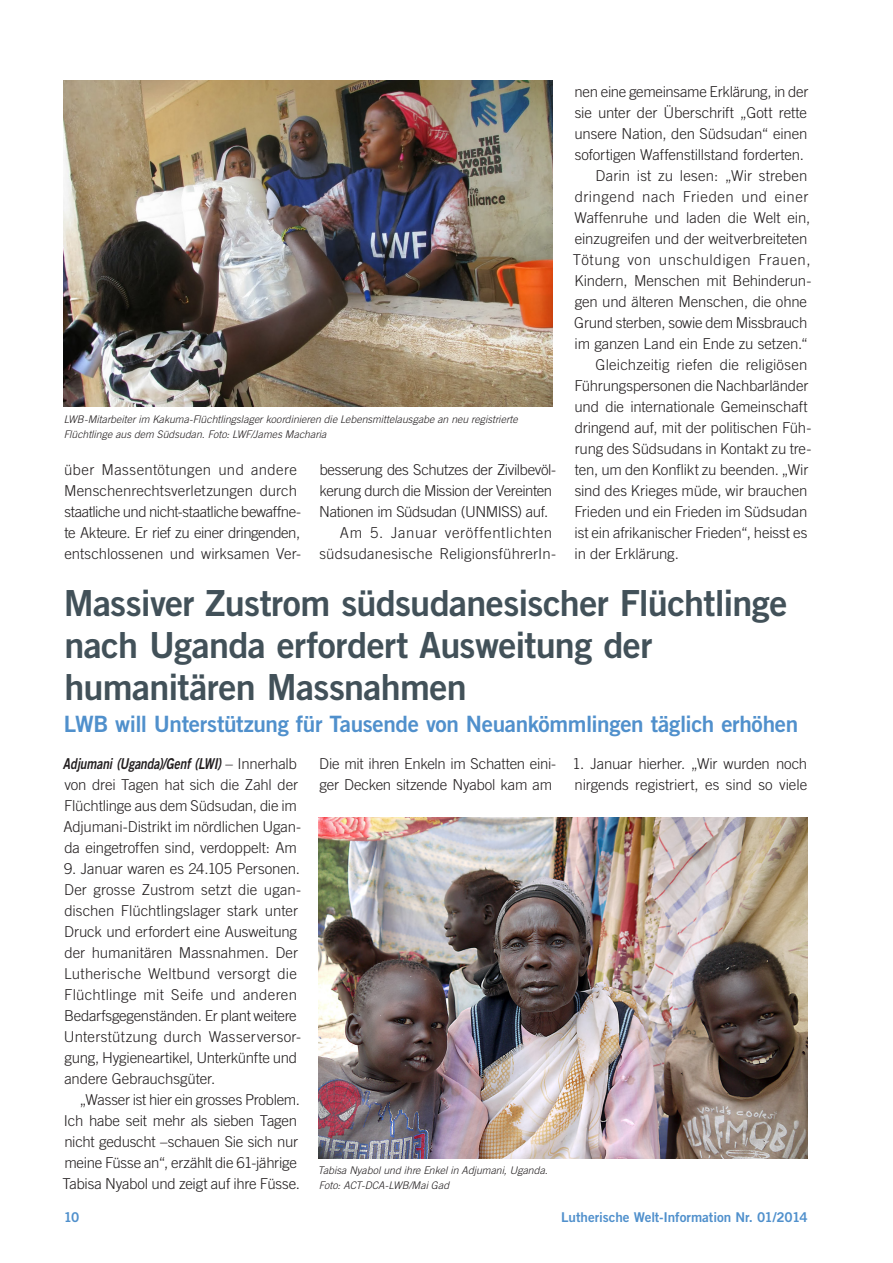
<style>
.page{position:relative;width:893px;height:1263px;background:#fff}
.page>*{position:absolute;margin:0;border:0;box-sizing:border-box;transform-origin:0 0}
.Heading_1{font:36px/42px "Trade Gothic LT Std Bd 2";letter-spacing:-.02em;color:#425159}
.Heading_2{font:22.5px "Trade Gothic LT Std Bd 2";letter-spacing:-.015em;color:#5090cc}
.Normal_first_byline{font:300 15px/21px "Trade Gothic LT Std";letter-spacing:-.01em;color:#231f20}
.Normal_first_byline-2{font:300 15px/21px "Trade Gothic LT Std";letter-spacing:-.03em;color:#231f20}
.Normal_first_byline-3{font:300 15px/21px "Trade Gothic LT Std";letter-spacing:.02em;color:#231f20;text-align:right}
.t1{font:13.5px "Trade Gothic LT Std Bd 2";letter-spacing:-.005em;color:#5090cc}
.Captions{font:italic 300 10.5px/15px "Trade Gothic LT Std";color:#231f20}
.s1{font-family:"Trade Gothic LT Std Bd 2 Obl";font-weight:400}
</style>
<div class="page">
<img style="left:319px;top:817px;width:489px;height:341px">
<img style="left:64px;top:81px;width:489px;height:325px">
<p class="Normal_first_byline" style="left:574px;top:81px;width:235px;text-align:justify">nen eine gemeinsame Erklärung, in der sie unter der Überschrift „Gott rette unsere Nation, den Südsudan“ einen sofortigen Waffenstillstand forderten.</p>
<p class="Normal_first_byline" style="left:573px;top:165px;width:240px;text-indent:23px">Darin ist zu lesen: „Wir streben dringend nach Frieden und einer Waffenruhe und laden die Welt ein, einzugreifen und der weitverbreiteten Tötung von unschuldigen Frauen, Kindern, Menschen mit Behinderun&shy;gen und älteren Menschen, die ohne Grund sterben, sowie dem Missbrauch im ganzen Land ein Ende zu setzen.“</p>
<p class="Normal_first_byline" style="left:574px;top:354px;width:238px;text-indent:21px">Gleichzeitig riefen die religiösen Führungspersonen die Nachbarländer und die internationale Gemeinschaft dringend auf, mit der politischen Füh&shy;rung des Südsudans in Kontakt zu tre&shy;ten, um den Konflikt zu beenden. „Wir sind des Krieges müde, wir brauchen Frieden und ein Frieden im Südsudan ist ein afrikanischer Frieden“, heisst es in der Erklärung.</p>
<p class="Heading_1" style="left:64px;top:581px;width:725px">Massiver Zustrom südsudanesischer Flüchtlinge nach Uganda erfordert Ausweitung der humanitären Massnahmen</p>
<p class="Heading_2" style="left:64px;top:709px;width:736px">LWB will Unterstützung für Tausende von Neuankömmlingen täglich erhöhen</p>
<p class="Normal_first_byline" style="left:63px;top:753px;width:240px"><span class="s1">Adjumani (Uganda)/Genf (LWI)</span> – Innerhalb von drei Tagen hat sich die Zahl der Flüchtlinge aus dem Südsudan, die im Adjumani-Distrikt im nördlichen Ugan&shy;da eingetroffen sind, verdoppelt: Am</p>
<p class="Normal_first_byline" style="left:64px;top:858px;width:239px">9. Januar waren es 24.105 Personen.<br>Der grosse Zustrom setzt die ugan&shy;dischen Flüchtlingslager stark unter Druck und erfordert eine Ausweitung der humanitären Massnahmen. Der Lutherische Weltbund versorgt die Flüchtlinge mit Seife und anderen Bedarfsgegenständen. Er plant weitere Unterstützung durch Wasserversor&shy;gung, Hygieneartikel, Unterkünfte und andere Gebrauchsgüter.</p>
<p class="Normal_first_byline" style="left:62px;top:1089px;width:239px;text-indent:17px">„Wasser ist hier ein grosses Problem.<br>Ich habe seit mehr als sieben Tagen nicht geduscht –schauen Sie sich nur meine Füsse an“, erzählt die 61-jährige Tabisa Nyabol und zeigt auf ihre Füsse.</p>
<p class="Captions" style="left:64px;top:412px;width:455px">LWB-Mitarbeiter im Kakuma-Flüchtlingslager koordinieren die Lebensmittelausgabe an neu registrierte<br>Flüchtlinge aus dem Südsudan. Foto: LWF/James Macharia</p>
<p class="Normal_first_byline" style="left:64px;top:459px;width:238px">über Massentötungen und andere Menschenrechtsverletzungen durch staatliche und nicht-staatliche bewaffne&shy;te Akteure. Er rief zu einer dringenden, entschlossenen und wirksamen Ver-</p>
<p class="Normal_first_byline-2" style="left:319px;top:459px;width:238px">besserung des Schutzes der Zivilbevöl&shy;kerung durch die Mission der Vereinten<br>Nationen im Südsudan (UNMISS) auf.</p>
<p class="Normal_first_byline-3" style="left:319px;top:522px;width:238px">Am 5. Januar veröffentlichten südsudanesische ReligionsführerIn-</p>
<p class="Normal_first_byline" style="left:319px;top:753px;width:238px">Die mit ihren Enkeln im Schatten eini&shy;ger Decken sitzende Nyabol kam am</p>
<p class="Normal_first_byline" style="left:573px;top:753px;width:236px">1. Januar hierher. „Wir wurden noch nirgends registriert, es sind so viele</p>
<p class="Captions" style="left:318px;top:1163px;width:232px">Tabisa Nyabol und ihre Enkel in Adjumani, Uganda.<br>Foto: ACT-DCA-LWB/Mai Gad</p>
<p class="t1" style="left:64px;top:1208px;width:17px">10</p>
<p class="t1" style="left:561px;top:1208px;width:248px">Lutherische Welt-Information Nr. 01/2014</p>
</div>
